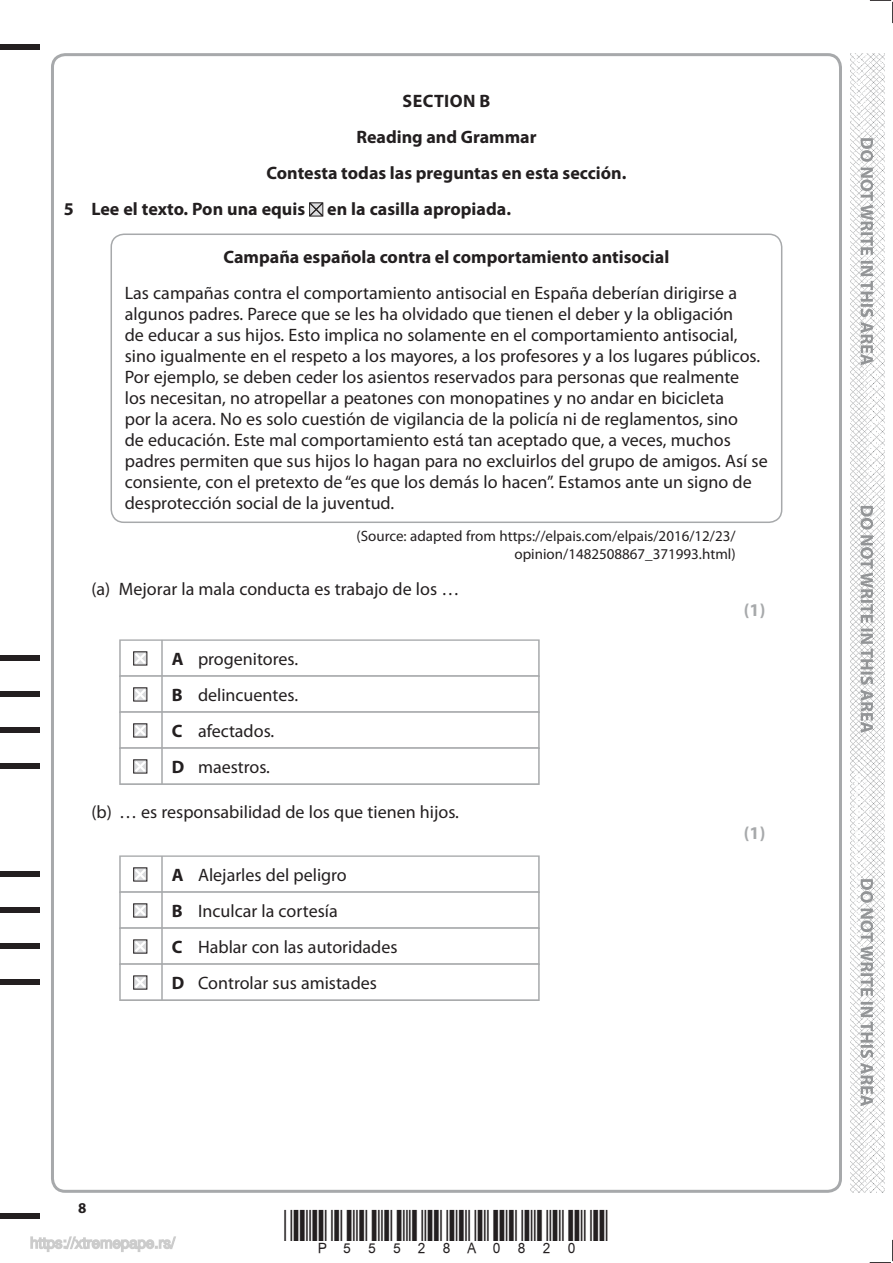
<style>
.page{position:relative;width:893px;height:1263px;background:#fff}
.page>*{position:absolute;margin:0;border:0;box-sizing:border-box;transform-origin:0 0}
.t1{font:18px/21px "Myriad Pro";color:#231f20}
.t2{font:700 18px "Myriad Pro";color:#231f20}
.t3{font:700 18px "Myriad Pro";letter-spacing:.02em;color:#231f20}
.t4{font:700 18px "Myriad Pro";color:#a7a9ab}
.t5{font:15px/18px "Myriad Pro";color:#231f20;text-align:right}
.t6{font:700 15px "Myriad Pro";color:#231f20}
.s1{font-weight:700}
</style>
<div class="page">
<div style="left:0;top:44px;width:40px;height:5px;background:#231f20"></div>
<div style="left:0;top:1214px;width:40px;height:5px;background:#231f20"></div>
<svg style="left:870px;top:1240px;width:23px;height:23px"></svg>
<svg style="left:870px;top:0;width:23px;height:23px"></svg>
<img style="left:850px;top:53px;width:34px;height:1140px">
<svg style="left:860px;top:138px;width:13px;height:968px"></svg>
<div style="left:119px;top:639px;width:421px;height:38px;background:#b9bbbd"></div>
<div style="left:121px;top:641px;width:417px;height:34px;background:#fff"></div>
<div style="left:119px;top:675px;width:421px;height:38px;background:#b9bbbc"></div>
<div style="left:121px;top:677px;width:417px;height:34px;background:#fff"></div>
<div style="left:119px;top:711px;width:421px;height:38px;background:#b9babc"></div>
<div style="left:121px;top:713px;width:417px;height:34px;background:#fff"></div>
<div style="left:119px;top:747px;width:421px;height:38px;background:#b8babc"></div>
<div style="left:121px;top:749px;width:417px;height:34px;background:#fff"></div>
<div style="left:119px;top:855px;width:421px;height:38px;background:#b7b9ba"></div>
<div style="left:121px;top:857px;width:417px;height:34px;background:#fff"></div>
<div style="left:119px;top:891px;width:421px;height:38px;background:#b6b8ba"></div>
<div style="left:121px;top:893px;width:417px;height:34px;background:#fff"></div>
<div style="left:119px;top:927px;width:421px;height:38px;background:#b6b8b9"></div>
<div style="left:121px;top:929px;width:417px;height:34px;background:#fff"></div>
<div style="left:119px;top:963px;width:421px;height:38px;background:linear-gradient(to right,#c4c5c7,#c4c5c7)"></div>
<div style="left:121px;top:965px;width:417px;height:34px;background:#fff"></div>
<svg style="left:309px;top:202px;width:15px;height:15px"></svg>
<div style="left:110px;top:233px;width:672px;height:290px;border:2px solid #a7a9ab;border-radius:13px"></div>
<svg style="left:133px;top:651px;width:15px;height:15px"></svg>
<hr style="left:161px;top:640px;width:2px;height:36px;background:#a7a9ab">
<svg style="left:133px;top:687px;width:15px;height:15px"></svg>
<hr style="left:161px;top:676px;width:2px;height:36px;background:#a7a9ab">
<svg style="left:133px;top:723px;width:15px;height:15px"></svg>
<hr style="left:161px;top:712px;width:2px;height:36px;background:#a7a9ab">
<svg style="left:133px;top:759px;width:15px;height:15px"></svg>
<hr style="left:161px;top:748px;width:2px;height:36px;background:#a7a9ab">
<svg style="left:133px;top:867px;width:15px;height:15px"></svg>
<hr style="left:161px;top:856px;width:2px;height:36px;background:#a7a9ab">
<svg style="left:133px;top:903px;width:15px;height:15px"></svg>
<hr style="left:161px;top:892px;width:2px;height:36px;background:#a7a9ab">
<svg style="left:133px;top:939px;width:15px;height:15px"></svg>
<hr style="left:161px;top:928px;width:2px;height:36px;background:#a7a9ab">
<svg style="left:133px;top:975px;width:15px;height:15px"></svg>
<hr style="left:161px;top:964px;width:2px;height:36px;background:#a7a9ab">
<div style="left:0;top:655px;width:40px;height:6px;background:#231f20"></div>
<div style="left:0;top:691px;width:40px;height:6px;background:#231f20"></div>
<div style="left:0;top:727px;width:40px;height:6px;background:#231f20"></div>
<div style="left:0;top:763px;width:40px;height:6px;background:#231f20"></div>
<div style="left:0;top:871px;width:40px;height:6px;background:#231f20"></div>
<div style="left:0;top:907px;width:40px;height:6px;background:#231f20"></div>
<div style="left:0;top:943px;width:40px;height:6px;background:#231f20"></div>
<div style="left:0;top:979px;width:40px;height:6px;background:#231f20"></div>
<svg style="left:30px;top:1236px;width:146px;height:16px"></svg>
<p class="t3" style="left:403px;top:94px;width:89px">SECTION B</p>
<p class="t2" style="left:356px;top:130px;width:182px">Reading and Grammar</p>
<p class="t2" style="left:266px;top:166px;width:361px">Contesta todas las preguntas en esta sección.</p>
<p class="t2" style="left:64px;top:202px;width:449px">5 Lee el texto. Pon una equis en la casilla apropiada.</p>
<p class="t2" style="left:224px;top:250px;width:447px">Campaña española contra el comportamiento antisocial</p>
<p class="t1" style="left:125px;top:284px;width:644px">Las campañas contra el comportamiento antisocial en España deberían dirigirse a algunos padres. Parece que se les ha olvidado que tienen el deber y la obligación<br>de educar a sus hijos. Esto implica no solamente en el comportamiento antisocial, sino igualmente en el respeto a los mayores, a los profesores y a los lugares públicos.<br>Por ejemplo, se deben ceder los asientos reservados para personas que realmente<br>los necesitan, no atropellar a peatones con monopatines y no andar en bicicleta<br>por la acera. No es solo cuestión de vigilancia de la policía ni de reglamentos, sino<br>de educación. Este mal comportamiento está tan aceptado que, a veces, muchos padres permiten que sus hijos lo hagan para no excluirlos del grupo de amigos. Así se consiente, con el pretexto de “es que los demás lo hacen”. Estamos ante un signo de desprotección social de la juventud.</p>
<p class="t5" style="left:356px;top:528px;width:381px">(Source: adapted from https://elpais.com/elpais/2016/12/23/ opinion/1482508867_371993.html)</p>
<p class="t1" style="left:91px;top:580px;width:369px">(a) Mejorar la mala conducta es trabajo de los …</p>
<p class="t4" style="left:744px;top:603px;width:23px">(1)</p>
<p class="t1" style="left:172px;top:643px;width:128px;line-height:36px"><span class="s1">A</span> progenitores.<br><span class="s1">B</span> delincuentes.<br><span class="s1">C</span> afectados.<br><span class="s1">D</span> maestros.</p>
<p class="t1" style="left:91px;top:803px;width:369px">(b) … es responsabilidad de los que tienen hijos.</p>
<p class="t4" style="left:744px;top:826px;width:23px">(1)</p>
<p class="t1" style="left:172px;top:859px;width:227px;line-height:36px"><span class="s1">A</span> Alejarles del peligro<br><span class="s1">B</span> Inculcar la cortesía<br><span class="s1">C</span> Hablar con las autoridades<br><span class="s1">D</span> Controlar sus amistades</p>
<p class="t6" style="left:78px;top:1202px;width:10px">8</p>
</div>
